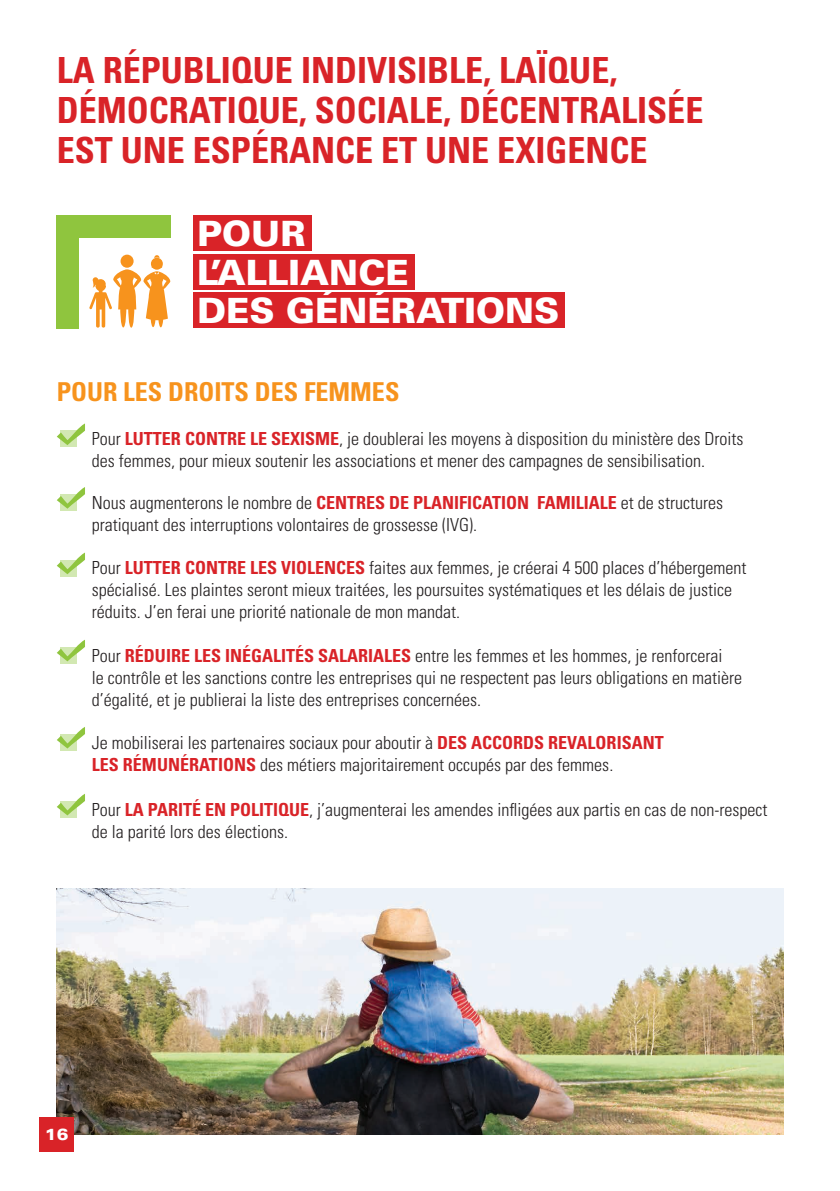
<style>
.page{position:relative;width:840px;height:1191px;background:#fff}
.page>*{position:absolute;margin:0;border:0;box-sizing:border-box;transform-origin:0 0}
.t1{font:700 condensed 36px/40px "Univers LT Std";color:#d92328}
.t2{font:900 34.8px "Univers LT Std";color:#fff}
.t3{font:700 condensed 26px "Univers LT Std";color:#f7931d}
.t4{font:300 condensed 18px/22px "Univers LT Std";color:#231f20}
.t5{font:900 expanded 16px "Univers LT Std";color:#fff}
.s1{font-weight:700;color:#d92328}
</style>
<div class="page">
<div style="left:61px;top:430px;width:16px;height:17px;background:#d2e8b2"></div>
<svg style="left:57px;top:423px;width:28px;height:22px"></svg>
<svg style="left:61px;top:661px;width:16px;height:2px"></svg>
<svg style="left:57px;top:639px;width:28px;height:22px"></svg>
<div style="left:61px;top:560px;width:16px;height:16px;background:#d2e8b2"></div>
<svg style="left:57px;top:552px;width:28px;height:22px"></svg>
<div style="left:61px;top:494px;width:16px;height:17px;background:#d2e8b2"></div>
<svg style="left:57px;top:487px;width:28px;height:22px"></svg>
<svg style="left:61px;top:815px;width:16px;height:2px"></svg>
<svg style="left:57px;top:793px;width:28px;height:22px"></svg>
<svg style="left:61px;top:748px;width:16px;height:2px"></svg>
<svg style="left:57px;top:727px;width:28px;height:21px"></svg>
<img style="left:57px;top:888px;width:725px;height:246px">
<div style="left:40px;top:1117px;width:34px;height:34px;background:#d92328"></div>
<div style="left:57px;top:215px;width:113px;height:22px;background:#8fc53e"></div>
<div style="left:57px;top:215px;width:22px;height:114px;background:#8fc53e"></div>
<div style="left:193px;top:215px;width:118px;height:36px;background:#d92328"></div>
<div style="left:193px;top:254px;width:221px;height:36px;background:#d92328"></div>
<div style="left:193px;top:292px;width:371px;height:36px;background:#d92328"></div>
<svg style="left:89px;top:255px;width:81px;height:73px"></svg>
<p class="t1" style="left:57px;top:50px;width:647px">LA RÉPUBLIQUE INDIVISIBLE, LAÏQUE,<br>DÉMOCRATIQUE, SOCIALE, DÉCENTRALISÉE</p>
<p class="t1" style="left:57px;top:130px;width:592px">EST UNE ESPÉRANCE ET UNE EXIGENCE</p>
<p class="t2" style="left:197px;top:212px;width:110px">POUR</p>
<p class="t2" style="left:197px;top:250px;width:213px">L’ALLIANCE</p>
<p class="t2" style="left:197px;top:289px;width:363px">DES GÉNÉRATIONS</p>
<p class="t3" style="left:57px;top:376px;width:344px">POUR LES DROITS DES FEMMES</p>
<p class="t4" style="left:92px;top:428px;width:652px">Pour <span class="s1">LUTTER CONTRE LE SEXISME</span>, je doublerai les moyens à disposition du ministère des Droits des femmes, pour mieux soutenir les associations et mener des campagnes de sensibilisation.</p>
<p class="t4" style="left:92px;top:491px;width:632px">Nous augmenterons le nombre de <span class="s1">CENTRES DE PLANIFICATION FAMILIALE</span> et de structures pratiquant des interruptions volontaires de grossesse (IVG).</p>
<p class="t4" style="left:92px;top:557px;width:655px">Pour <span class="s1">LUTTER CONTRE LES VIOLENCES</span> faites aux femmes, je créerai 4 500 places d’hébergement spécialisé. Les plaintes seront mieux traitées, les poursuites systématiques et les délais de justice réduits. J’en ferai une priorité nationale de mon mandat.</p>
<p class="t4" style="left:92px;top:644px;width:631px">Pour <span class="s1">RÉDUIRE LES INÉGALITÉS SALARIALES</span> entre les femmes et les hommes, je renforcerai</p>
<p class="t4" style="left:92px;top:666px;width:651px">le contrôle et les sanctions contre les entreprises qui ne respectent pas leurs obligations en matière d’égalité, et je publierai la liste des entreprises concernées.</p>
<p class="t4" style="left:92px;top:731px;width:573px">Je mobiliserai les partenaires sociaux pour aboutir à <span class="s1">DES ACCORDS REVALORISANT<br>LES RÉMUNÉRATIONS</span> des métiers majoritairement occupés par des femmes.</p>
<p class="t4" style="left:92px;top:798px;width:676px">Pour <span class="s1">LA PARITÉ EN POLITIQUE</span>, j’augmenterai les amendes infligées aux partis en cas de non-respect de la parité lors des élections.</p>
<p class="t5" style="left:45px;top:1124px;width:25px">16</p>
</div>
